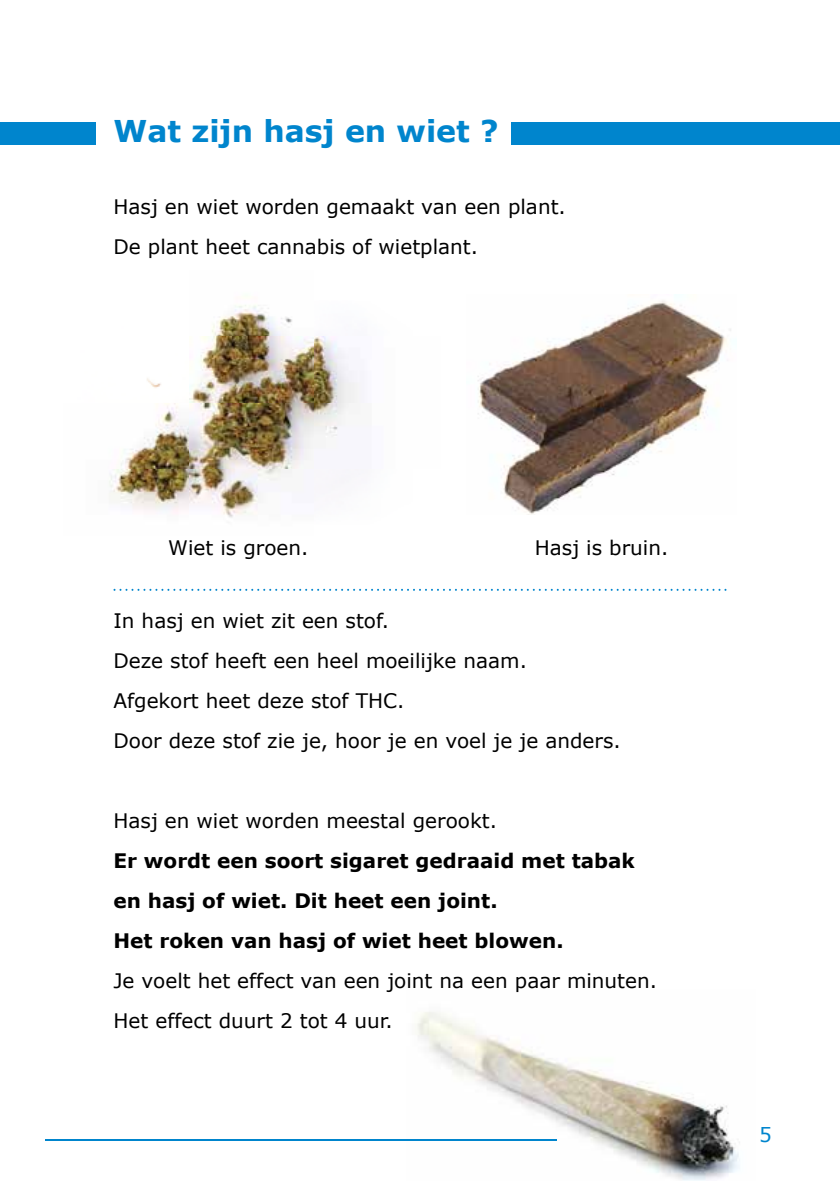
<style>
.page{position:relative;width:840px;height:1191px;background:#fff}
.page>*{position:absolute;margin:0;border:0;box-sizing:border-box;transform-origin:0 0}
.t1{font:700 30px "Verdana";color:#0085cd}
.t2{font:20px/40px "Verdana";color:#000}
.t3{font:700 20px/40px "Verdana";color:#000}
.t4{font:20px "Verdana";color:#0085cd}
</style>
<div class="page">
<div style="left:0;top:122px;width:839px;height:23px;background:#0085cd"></div>
<div style="left:96px;top:96px;width:414px;height:68px;background:#fff"></div>
<img style="left:109px;top:305px;width:255px;height:213px">
<img style="left:478px;top:300px;width:253px;height:215px">
<svg style="left:113px;top:589px;width:613px;height:2px"></svg>
<img style="left:406px;top:1012px;width:334px;height:168px">
<hr style="left:45px;top:1139px;width:512px;height:1px;background:#0085cd">
<h1 class="t1" style="left:113px;top:110px;width:386px">Wat zijn hasj en wiet ?</h1>
<p class="t2" style="left:113px;top:186px;width:453px">Hasj en wiet worden gemaakt van een plant.<br>De plant heet cannabis of wietplant.</p>
<p class="t2" style="left:168px;top:527px;width:142px">Wiet is groen.</p>
<p class="t2" style="left:534px;top:527px;width:135px">Hasj is bruin.</p>
<p class="t2" style="left:113px;top:600px;width:508px">In hasj en wiet zit een stof.<br>Deze stof heeft een heel moeilijke naam.<br>Afgekort heet deze stof THC.<br>Door deze stof zie je, hoor je en voel je je anders.</p>
<p class="t2" style="left:113px;top:800px;width:385px">Hasj en wiet worden meestal gerookt.</p>
<p class="t3" style="left:113px;top:840px;width:522px">Er wordt een soort sigaret gedraaid met tabak en hasj of wiet. Dit heet een joint.<br>Het roken van hasj of wiet heet blowen.</p>
<p class="t2" style="left:113px;top:960px;width:544px">Je voelt het effect van een joint na een paar minuten.<br>Het effect duurt 2 tot 4 uur.</p>
<p class="t4" style="left:758px;top:1121px;width:14px">5</p>
</div>
